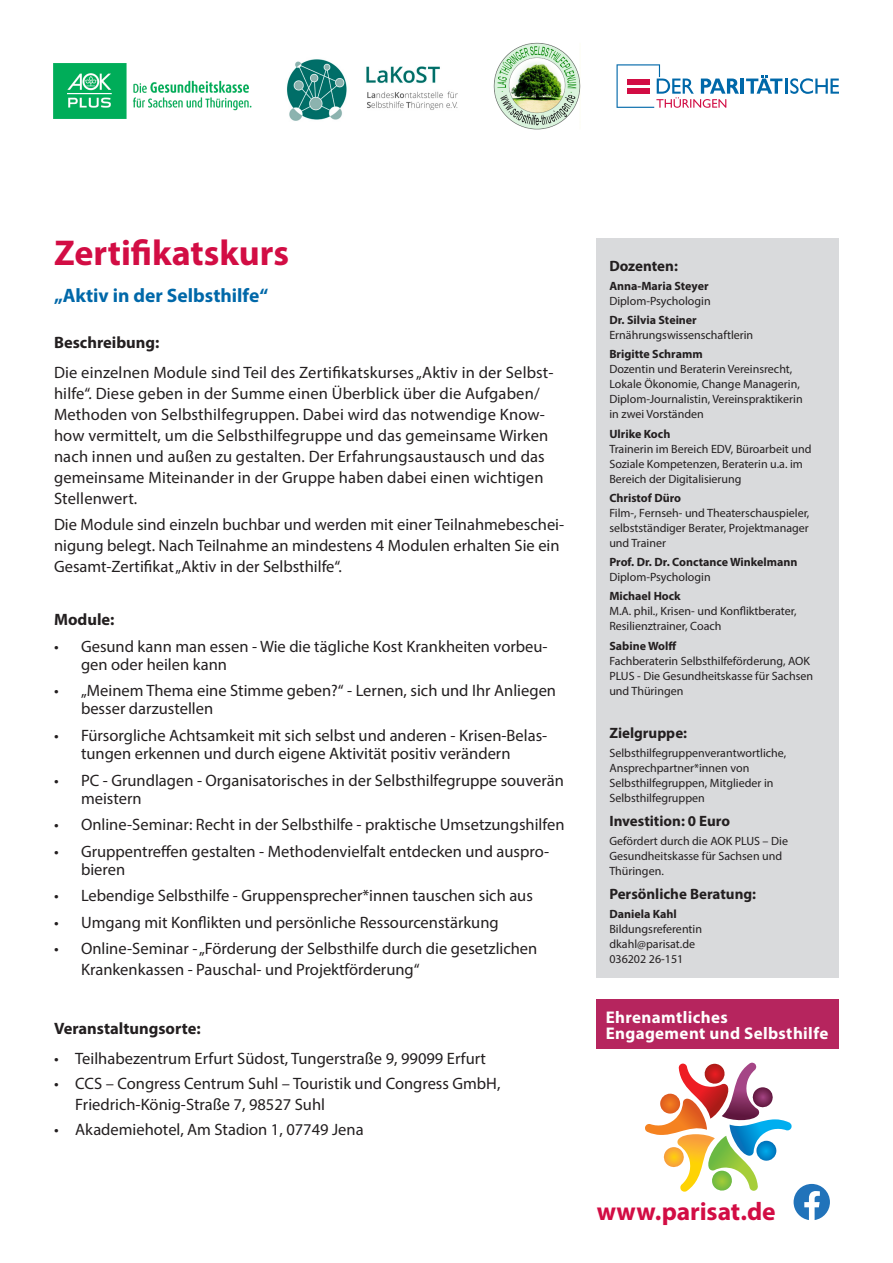
<style>
.page{position:relative;width:893px;height:1263px;background:#fff}
.page>*{position:absolute;margin:0;border:0;box-sizing:border-box;transform-origin:0 0}
.Headilne_1{font:700 36px "Myriad Pro";color:#d20d44}
.t1{font:700 25.5px "Myriad Pro";letter-spacing:-.005em;color:#d20d44}
.Headilne_2{font:700 19.5px "Myriad Pro";color:#0068a9}
.t2{font:700 16.95px/16.5px "Myriad Pro";letter-spacing:.02em;color:#fff}
.Fließtext{font:16.5px/21px "Myriad Pro";color:#231f20}
.Headline_3{font:700 16.5px "Myriad Pro";color:#231f20}
.Seitenleiste__Headli{font:700 15px "Myriad Pro";color:#231f20}
.Seitenleiste{font:12px/15px "Myriad Pro";color:#231f20}
.Seitenleiste-2{font:700 12px/15px "Myriad Pro";color:#231f20}
.s1{font-weight:700}
.s2{font-weight:400}
</style>
<div class="page">
<hr style="left:740px;top:79px;width:4px;height:15px;background:#0068a9">
<svg style="left:746px;top:75px;width:93px;height:19px"></svg>
<svg style="left:616px;top:64px;width:123px;height:44px"></svg>
<img style="left:493px;top:43px;width:88px;height:87px">
<img style="left:53px;top:63px;width:199px;height:56px">
<img style="left:287px;top:59px;width:171px;height:62px">
<div style="left:597px;top:1000px;width:242px;height:49px;background:#b6255e"></div>
<svg style="left:645px;top:1063px;width:185px;height:157px"></svg>
<img style="left:703px;top:1064px;width:23px;height:21px">
<div style="left:597px;top:238px;width:242px;height:740px;background:#d9dadc"></div>
<p class="Headilne_1" style="left:54px;top:230px;width:237px">Zertifikatskurs</p>
<p class="Headilne_2" style="left:54px;top:283px;width:216px">„Aktiv in der Selbsthilfe“</p>
<p class="Headline_3" style="left:54px;top:332px;width:107px">Beschreibung:</p>
<p class="Fließtext" style="left:54px;top:362px;width:501px">Die einzelnen Module sind Teil des Zertifikatskurses „Aktiv in der Selbst&shy;hilfe“. Diese geben in der Summe einen Überblick über die Aufgaben/ Methoden von Selbsthilfegruppen. Dabei wird das notwendige Know&shy;how vermittelt, um die Selbsthilfegruppe und das gemeinsame Wirken nach innen und außen zu gestalten. Der Erfahrungsaustausch und das gemeinsame Miteinander in der Gruppe haben dabei einen wichtigen Stellenwert.</p>
<p class="Fließtext" style="left:54px;top:514px;width:512px">Die Module sind einzeln buchbar und werden mit einer Teilnahmebeschei&shy;nigung belegt. Nach Teilnahme an mindestens 4 Modulen erhalten Sie ein<br>Gesamt-Zertifikat „Aktiv in der Selbsthilfe“.</p>
<p class="Headline_3" style="left:54px;top:609px;width:62px">Module:</p>
<p class="Fließtext" style="left:81px;top:637px;width:468px;line-height:18px;text-indent:-27px">• Gesund kann man essen - Wie die tägliche Kost Krankheiten vorbeu&shy;gen oder heilen kann</p>
<p class="Fließtext" style="left:81px;top:682px;width:477px;line-height:18px;text-indent:-27px">• „Meinem Thema eine Stimme geben?“ - Lernen, sich und Ihr Anliegen besser darzustellen</p>
<p class="Fließtext" style="left:54px;top:726px;width:495px;line-height:18px;text-align:center">• Fürsorgliche Achtsamkeit mit sich selbst und anderen - Krisen-Belas&shy;tungen erkennen und durch eigene Aktivität positiv verändern</p>
<p class="Fließtext" style="left:81px;top:771px;width:484px;line-height:18px;text-indent:-27px">• PC - Grundlagen - Organisatorisches in der Selbsthilfegruppe souverän meistern</p>
<p class="Fließtext" style="left:54px;top:814px;width:512px">• Online-Seminar: Recht in der Selbsthilfe - praktische Umsetzungshilfen</p>
<p class="Fließtext" style="left:81px;top:842px;width:470px;line-height:18px;text-indent:-27px">• Gruppentreffen gestalten - Methodenvielfalt entdecken und auspro&shy;bieren</p>
<p class="Fließtext" style="left:54px;top:885px;width:480px">• Lebendige Selbsthilfe - Gruppensprecher*innen tauschen sich aus</p>
<p class="Fließtext" style="left:54px;top:911px;width:446px">• Umgang mit Konflikten und persönliche Ressourcenstärkung</p>
<p class="Fließtext" style="left:81px;top:938px;width:458px;text-indent:-27px">• Online-Seminar - „Förderung der Selbsthilfe durch die gesetzlichen<br>Krankenkassen - Pauschal- und Projektförderung“</p>
<p class="Headline_3" style="left:54px;top:1018px;width:148px">Veranstaltungsorte:</p>
<p class="Fließtext" style="left:54px;top:1047px;width:434px">• Teilhabezentrum Erfurt Südost, Tungerstraße 9, 99099 Erfurt</p>
<p class="Fließtext" style="left:75px;top:1072px;width:427px;text-indent:-21px">• CCS – Congress Centrum Suhl – Touristik und Congress GmbH,<br>Friedrich-König-Straße 7, 98527 Suhl</p>
<p class="Fließtext" style="left:54px;top:1119px;width:311px">• Akademiehotel, Am Stadion 1, 07749 Jena</p>
<p class="Seitenleiste__Headli" style="left:609px;top:256px;width:70px">Dozenten:</p>
<p class="Seitenleiste" style="left:609px;top:278px;width:103px"><span class="s1">Anna-Maria Steyer<br></span>Diplom-Psychologin</p>
<p class="Seitenleiste" style="left:609px;top:312px;width:145px"><span class="s1">Dr. Silvia Steiner<br></span>Ernährungswissenschaftlerin</p>
<p class="Seitenleiste" style="left:609px;top:347px;width:195px"><span class="s1">Brigitte Schramm<br></span>Dozentin und Beraterin Vereinsrecht,<br>Lokale Ökonomie, Change Managerin,<br>Diplom-Journalistin, Vereinspraktikerin in zwei Vorständen</p>
<p class="Seitenleiste" style="left:609px;top:426px;width:204px"><span class="s1">Ulrike Koch<br></span>Trainerin im Bereich EDV, Büroarbeit und<br>Soziale Kompetenzen, Beraterin u.a. im<br>Bereich der Digitalisierung</p>
<p class="Seitenleiste" style="left:609px;top:490px;width:202px"><span class="s1">Christof Düro<br></span>Film-, Fernseh- und Theaterschauspieler, selbstständiger Berater, Projektmanager und Trainer</p>
<p class="Seitenleiste-2" style="left:609px;top:554px;width:190px">Prof. Dr. Dr. Conctance Winkelmann<br><span class="s2">Diplom-Psychologin</span></p>
<p class="Seitenleiste" style="left:609px;top:589px;width:189px"><span class="s1">Michael Hock<br></span>M.A. phil., Krisen- und Konfliktberater,<br>Resilienztrainer, Coach</p>
<p class="Seitenleiste" style="left:609px;top:638px;width:205px"><span class="s1">Sabine Wolff<br></span>Fachberaterin Selbsthilfeförderung, AOK<br>PLUS - Die Gesundheitskasse für Sachsen und Thüringen</p>
<p class="Seitenleiste__Headli" style="left:609px;top:723px;width:79px">Zielgruppe:</p>
<p class="Seitenleiste" style="left:609px;top:745px;width:178px">Selbsthilfegruppenverantwortliche,<br>Ansprechpartner*innen von<br>Selbsthilfegruppen, Mitglieder in<br>Selbsthilfegruppen</p>
<p class="Seitenleiste__Headli" style="left:609px;top:811px;width:122px">Investition: 0 Euro</p>
<p class="Seitenleiste" style="left:609px;top:833px;width:180px">Gefördert durch die AOK PLUS – Die<br>Gesundheitskasse für Sachsen und<br>Thüringen.</p>
<p class="Seitenleiste__Headli" style="left:609px;top:884px;width:148px">Persönliche Beratung:</p>
<p class="Seitenleiste" style="left:609px;top:906px;width:94px"><span class="s1">Daniela Kahl<br></span>Bildungsreferentin dkahl@parisat.de<br>036202 26-151</p>
<p class="t2" style="left:606px;top:1008px;width:224px">Ehrenamtliches<br>Engagement und Selbsthilfe</p>
<h2 class="t1" style="left:597px;top:1194px;width:180px">www.parisat.de</h2>
</div>
